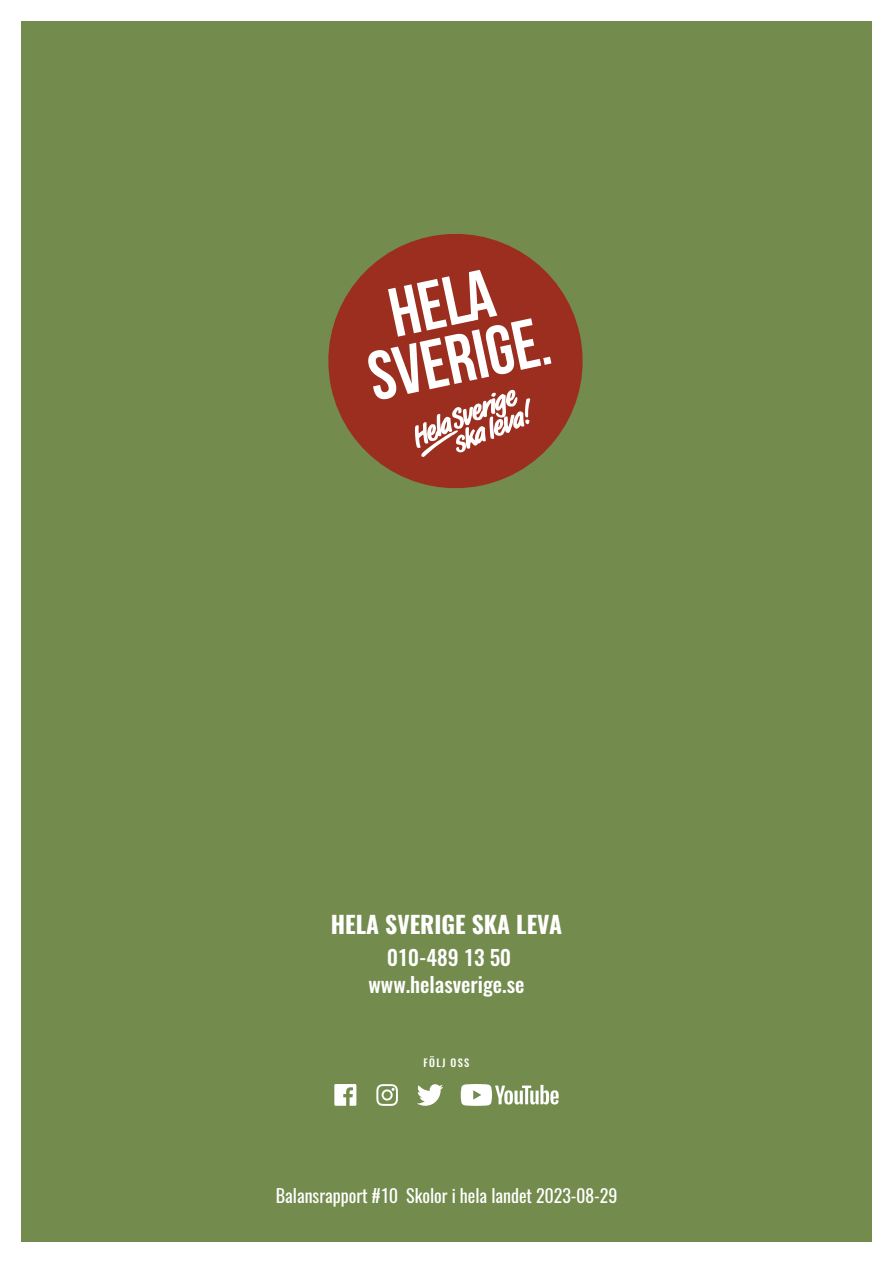
<style>
.page{position:relative;width:893px;height:1263px;background:#fff}
.page>*{position:absolute;margin:0;border:0;box-sizing:border-box;transform-origin:0 0}
.t1{font:700 23.55px "Oswald";color:#fff}
.t2{font:500 21px/26.7px "Oswald";color:#fff;text-align:center}
.t3{font:18px "Oswald";color:#fff}
.t4{font:500 10.5px "Oswald";letter-spacing:.12em;color:#fff}
</style>
<div class="page">
<div style="left:21px;top:21px;width:851px;height:1221px;background:#738b4d"></div>
<svg style="left:334px;top:1084px;width:22px;height:22px"></svg>
<svg style="left:376px;top:1084px;width:22px;height:22px"></svg>
<svg style="left:417px;top:1084px;width:26px;height:22px"></svg>
<svg style="left:461px;top:1084px;width:98px;height:22px"></svg>
<svg style="left:328px;top:234px;width:255px;height:255px;fill:#9c2e20"></svg>
<svg style="left:367px;top:270px;width:184px;height:187px;background:#b7685e"></svg>
<h1 class="t1" style="left:331px;top:912px;width:233px">HELA SVERIGE SKA LEVA</h1>
<p class="t2" style="left:368px;top:945px;width:158px">010-489 13 50 www.helasverige.se</p>
<p class="t4" style="left:424px;top:1057px;width:47px">FÖLJ OSS</p>
<p class="t3" style="left:276px;top:1180px;width:343px">Balansrapport #10 Skolor i hela landet 2023-08-29</p>
</div>
